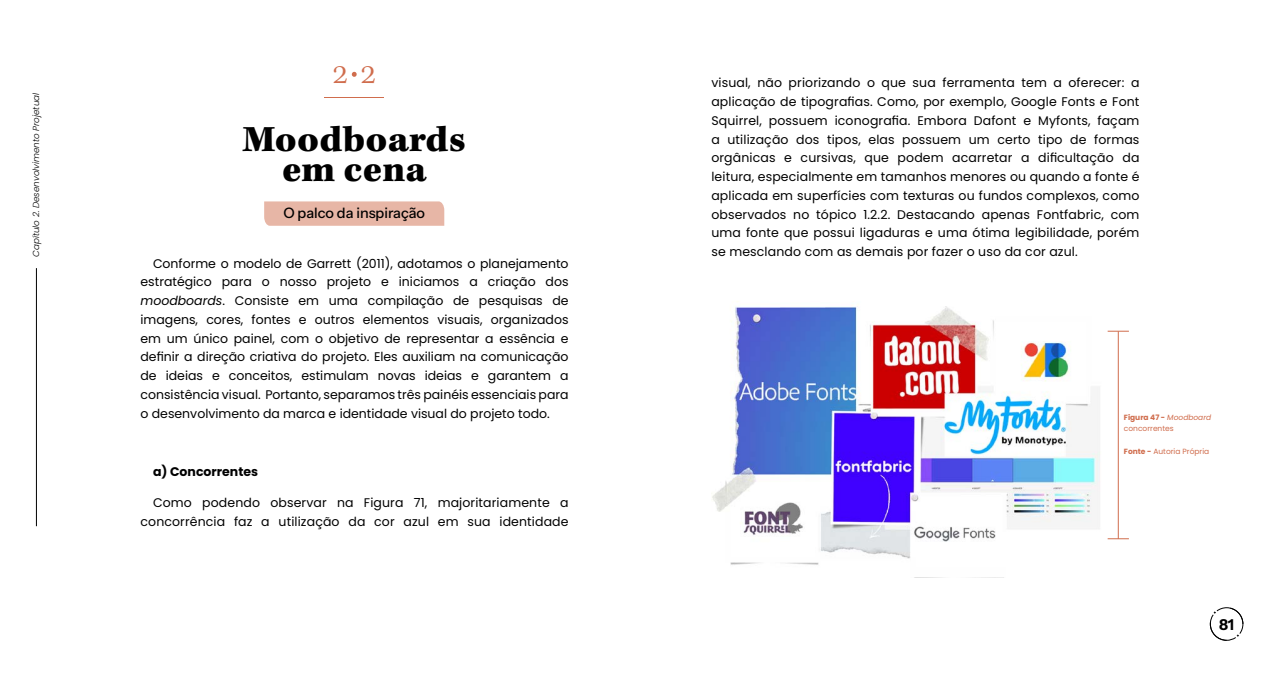
<style>
.page{position:relative;width:1280px;height:675px;background:#fff}
.page>*{position:absolute;margin:0;border:0;box-sizing:border-box;transform-origin:0 0}
.t1{font:38.12px/30px "Kepler Std Black Capt";letter-spacing:.005em;color:#000;text-align:center}
.t2{font:26.25px "Kepler Std Light Ext Capt";color:#d06d4d}
.t3{font:700 15px "Instrument Sans";color:#000}
.t4{font:500 14.38px "Instrument Sans";color:#000}
.t5{font:12.5px/18.8px "Poppins";letter-spacing:.01em;color:#000;text-align:justify}
.t6{font:700 12.5px "Poppins";color:#000}
.t7{font:italic 300 8.75px "Poppins";color:#000}
.t8{font:7.5px/11.3px "Poppins";color:#d06d4d}
.s1{font-style:italic}
.s2{font-weight:700}
</style>
<div class="page">
<svg style="left:1210px;top:607px;width:33px;height:34px"></svg>
<svg style="left:264px;top:201px;width:180px;height:25px;background:#e7b8a8"></svg>
<svg style="left:352px;top:72px;width:5px;height:5px"></svg>
<hr style="left:324px;top:97px;width:60px;height:1px;background:#d06d4d">
<img style="left:712px;top:301px;width:388px;height:264px">
<hr style="left:1118px;top:331px;width:1px;height:208px;background:#d06d4d">
<svg style="left:1108px;top:331px;width:21px;height:1px"></svg>
<svg style="left:1108px;top:538px;width:21px;height:1px"></svg>
<hr style="left:36px;top:268px;width:1px;height:258px;background:#000">
<p class="t7" style="left:31px;top:257px;width:165px;rotate:-90deg">Capítulo 2. Desenvolvimento Projetual</p>
<h2 class="t2" style="left:333px;top:60px;width:45px">2 2</h2>
<h1 class="t1" style="left:243px;top:126px;width:225px">Moodboards em cena</h1>
<p class="t4" style="left:283px;top:204px;width:143px">O palco da inspiração</p>
<p class="t5" style="left:141px;top:254px;width:430px;text-indent:12px">Conforme o modelo de Garrett (2011), adotamos o planejamento estratégico para o nosso projeto e iniciamos a criação dos <span class="s1">moodboards</span>. Consiste em uma compilação de pesquisas de imagens, cores, fontes e outros elementos visuais, organizados em um único painel, com o objetivo de representar a essência e definir a direção criativa do projeto. Eles auxiliam na comunicação de ideias e conceitos, estimulam novas ideias e garantem a consistência visual. Portanto, separamos três painéis essenciais para o desenvolvimento da marca e identidade visual do projeto todo.</p>
<p class="t6" style="left:153px;top:464px;width:107px">a) Concorrentes</p>
<p class="t5" style="left:141px;top:493px;width:430px;text-align:right">Como podendo observar na Figura 71, majoritariamente a concorrência faz a utilização da cor azul em sua identidade</p>
<p class="t5" style="left:711px;top:74px;width:430px">visual, não priorizando o que sua ferramenta tem a oferecer: a aplicação de tipografias. Como, por exemplo, Google Fonts e Font Squirrel, possuem iconografia. Embora Dafont e Myfonts, façam a utilização dos tipos, elas possuem um certo tipo de formas orgânicas e cursivas, que podem acarretar a dificultação da leitura, especialmente em tamanhos menores ou quando a fonte é aplicada em superfícies com texturas ou fundos complexos, como observados no tópico 1.2.2. Destacando apenas Fontfabric, com uma fonte que possui ligaduras e uma ótima legibilidade, porém se mesclando com as demais por fazer o uso da cor azul.</p>
<p class="t8" style="left:1124px;top:411px;width:89px"><span class="s2">Figura 47 -</span> <span class="s1">Moodboard </span>concorrentes</p>
<p class="t8" style="left:1124px;top:445px;width:87px"><span class="s2">Fonte -</span> Autoria Própria</p>
<p class="t3" style="left:1219px;top:615px;width:16px">81</p>
</div>
